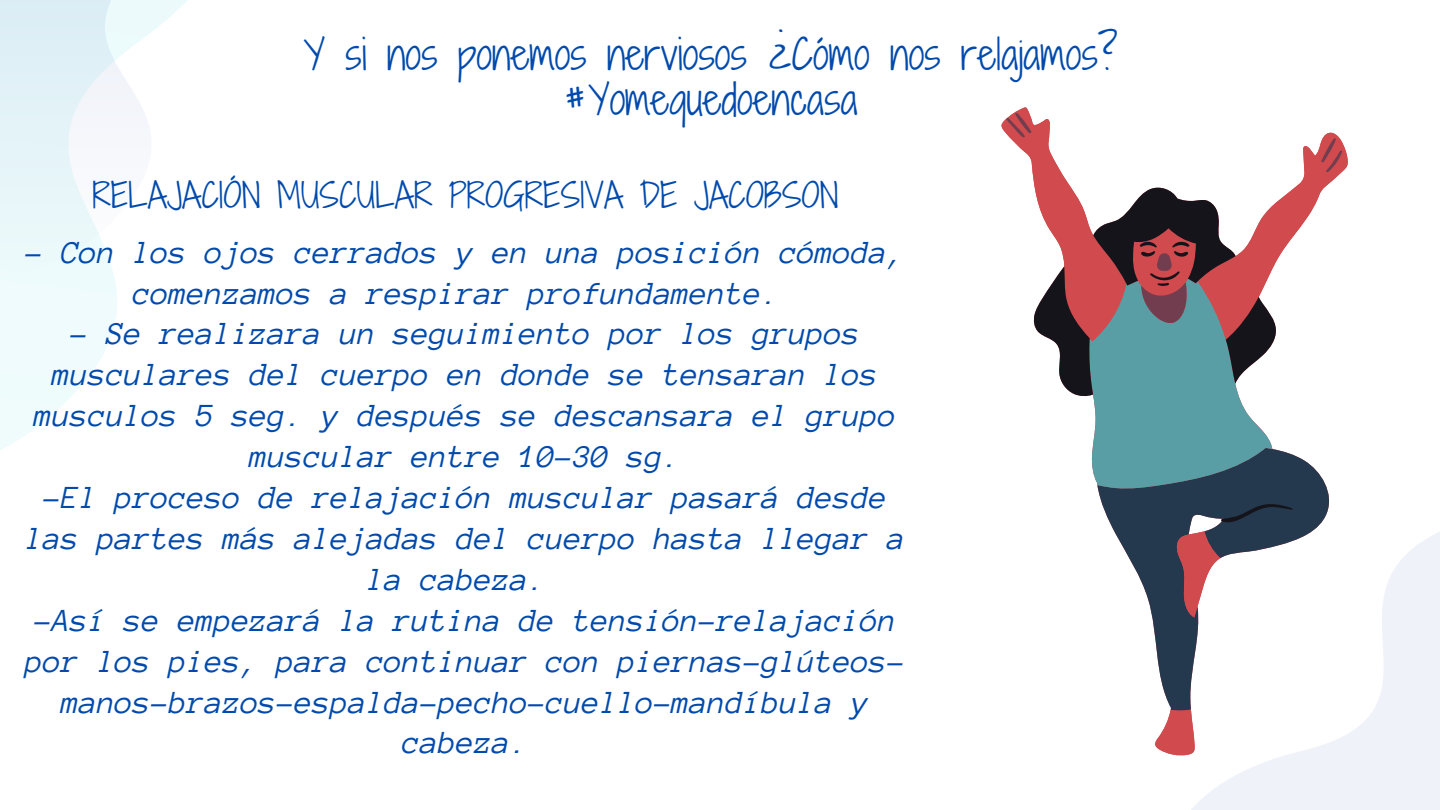
<style>
.page{position:relative;width:1440px;height:810px;background:#fff}
.page>*{position:absolute;margin:0;border:0;box-sizing:border-box;transform-origin:0 0}
.t1{font:40.7px/44.8px "Shadows Into Light Two";color:#004aad;text-align:center}
.t2{font:italic 32.9px/40.9px "Anonymous Pro";color:#004aad;text-align:center}
.t3{font:32.9px "Shadows Into Light Two";color:#004aad}
</style>
<div class="page">
<svg style="left:0;top:0;width:188px;height:450px"></svg>
<svg style="left:1191px;top:532px;width:249px;height:278px;fill:#eff2f9"></svg>
<svg style="left:1002px;top:107px;width:346px;height:648px"></svg>
<svg style="left:1006px;top:112px;width:337px;height:212px"></svg>
<svg style="left:1033px;top:185px;width:260px;height:340px"></svg>
<p class="t1" style="left:304px;top:32px;width:815px">Y si nos ponemos nerviosos ¿Cómo nos relajamos? #Yomequedoencasa</p>
<p class="t3" style="left:92px;top:172px;width:748px">RELAJACIÓN MUSCULAR PROGRESIVA DE JACOBSON</p>
<p class="t2" style="left:26px;top:232px;width:881px">- Con los ojos cerrados y en una posición cómoda, comenzamos a respirar profundamente.</p>
<p class="t2" style="left:26px;top:314px;width:881px">- Se realizara un seguimiento por los grupos musculares del cuerpo en donde se tensaran los musculos 5 seg. y después se descansara el grupo muscular entre 10-30 sg.<br>-El proceso de relajación muscular pasará desde las partes más alejadas del cuerpo hasta llegar a la cabeza.<br>-Así se empezará la rutina de tensión-relajación por los pies, para continuar con piernas-glúteos&shy;manos-brazos-espalda-pecho-cuello-mandíbula y cabeza.</p>
</div>
